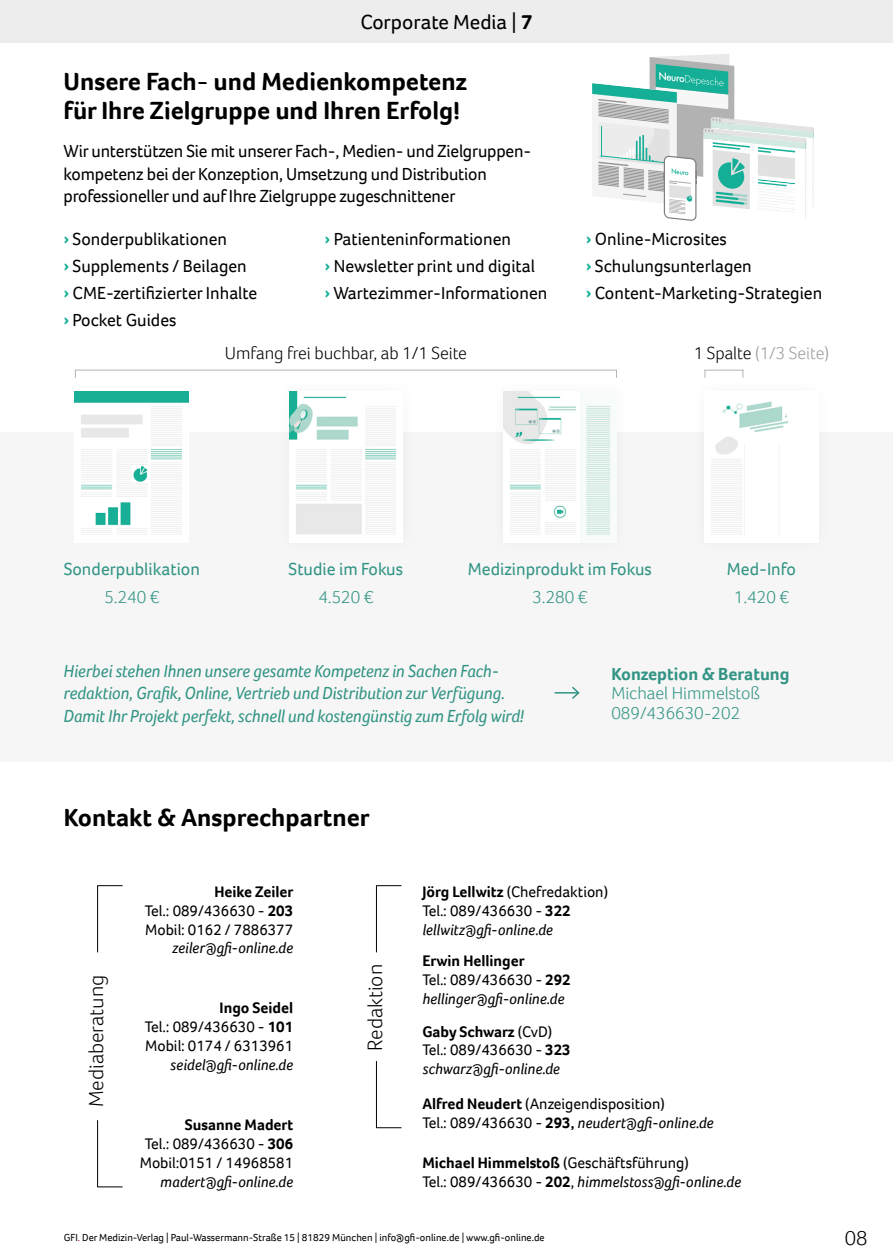
<style>
.page{position:relative;width:893px;height:1259px;background:#fff}
.page>*{position:absolute;margin:0;border:0;box-sizing:border-box;transform-origin:0 0}
.t1{font:700 25.5px/28.5px "Foco";color:#000}
.t2{font:300 21px "Foco";color:#000}
.t3{font:21px "Foco";color:#000}
.t4{font:18px/27px "Foco";color:#000}
.t5{font:italic 18px/22.5px "Foco";letter-spacing:-.01em;color:#329485}
.t6{font:18px "Foco";color:#329485}
.t7{font:300 18px/19.5px "Foco";color:#329485}
.t8{font:300 18px "Foco";color:#000}
.t9{font:700 18px "Foco";color:#329485}
.t10{font:300 18px "Foco";color:#9d9d9c}
.t11{font:15.75px/18.9px "Foco";color:#000}
.t12{font:italic 15.75px/18.9px "Foco";color:#000}
.t13{font:10.5px "Foco";color:#000}
.s1{font-weight:700}
.s2{font-weight:700;color:#15af97}
.s3{color:#000}
.s4{font-style:italic}
.s5{font-weight:700;font-style:normal}
.s6{font-style:normal}
.s7{color:#d42238}
</style>
<div class="page">
<div style="left:0;top:432px;width:893px;height:210px;background:#f6f6f6"></div>
<div style="left:0;top:0;width:893px;height:43px;background:#ededed"></div>
<div style="left:489px;top:377px;width:142px;height:179px;background:#f6faf8"></div>
<img style="left:503px;top:391px;width:107px;height:144px">
<div style="left:275px;top:377px;width:142px;height:179px;background:#fafafa"></div>
<img style="left:289px;top:391px;width:107px;height:143px">
<img style="left:75px;top:391px;width:114px;height:134px">
<hr style="left:75px;top:370px;width:542px;height:1px;background:#000">
<div style="left:691px;top:377px;width:142px;height:179px;background:#000;opacity:.05"></div>
<img style="left:716px;top:401px;width:72px;height:53px">
<hr style="left:704px;top:370px;width:39px;height:1px;background:#000">
<svg style="left:592px;top:54px;width:222px;height:167px"></svg>
<div style="left:0;top:617px;width:893px;height:144px;background:#f6f6f6"></div>
<hr style="left:97px;top:1120px;width:1px;height:67px;background:#000">
<svg style="left:97px;top:1186px;width:26px;height:1px"></svg>
<hr style="left:376px;top:1061px;width:1px;height:67px;background:#000">
<svg style="left:376px;top:1127px;width:25px;height:1px"></svg>
<hr style="left:97px;top:885px;width:1px;height:67px;background:#000">
<svg style="left:97px;top:885px;width:26px;height:1px"></svg>
<hr style="left:376px;top:885px;width:1px;height:67px;background:#000">
<svg style="left:376px;top:885px;width:25px;height:1px"></svg>
<svg style="left:555px;top:686px;width:25px;height:13px"></svg>
<h2 class="t3" style="left:360px;top:8px;width:174px">Corporate Media | <span class="s1">7</span></h2>
<h1 class="t1" style="left:64px;top:67px;width:405px">Unsere Fach- und Medienkompetenz für Ihre Zielgruppe und Ihren Erfolg!</h1>
<p class="t4" style="left:64px;top:140px;width:469px;line-height:22.5px">Wir unterstützen Sie mit unserer Fach-, Medien- und Zielgruppen&shy;kompetenz bei der Konzeption, Umsetzung und Distribution professioneller und auf Ihre Zielgruppe zugeschnittener</p>
<p class="t4" style="left:64px;top:225px;width:195px"><span class="s2">›</span> Sonderpublikationen<br><span class="s2">›</span> Supplements / Beilagen<br><span class="s2">›</span> CME-zertifizierter Inhalte <span class="s2">›</span> Pocket Guides</p>
<p class="t4" style="left:325px;top:225px;width:224px"><span class="s2">›</span> Patienteninformationen<br><span class="s2">›</span> Newsletter print und digital<br><span class="s2">›</span> Wartezimmer-Informationen</p>
<p class="t4" style="left:586px;top:225px;width:238px"><span class="s2">›</span> Online-Microsites<br><span class="s2">›</span> Schulungsunterlagen<br><span class="s2">›</span> Content-Marketing-Strategien</p>
<p class="t8" style="left:225px;top:341px;width:244px">Umfang frei buchbar, ab 1/1 Seite</p>
<p class="t10" style="left:694px;top:341px;width:137px"><span class="s3">1 Spalte</span> (1/3 Seite)</p>
<p class="t6" style="left:64px;top:557px;width:138px">Sonderpublikation</p>
<p class="t6" style="left:289px;top:557px;width:116px">Studie im Fokus</p>
<p class="t6" style="left:468px;top:557px;width:185px">Medizinprodukt im Fokus</p>
<p class="t6" style="left:727px;top:557px;width:70px">Med-Info</p>
<p class="t7" style="left:104px;top:587px;width:56px">5.240 €</p>
<p class="t7" style="left:318px;top:587px;width:56px">4.520 €</p>
<p class="t7" style="left:532px;top:587px;width:56px">3.280 €</p>
<p class="t7" style="left:734px;top:587px;width:56px">1.420 €</p>
<p class="t5" style="left:64px;top:659px;width:462px">Hierbei stehen Ihnen unsere gesamte Kompetenz in Sachen Fach&shy;redaktion, Grafik, Online, Vertrieb und Distribution zur Verfügung.<br>Damit Ihr Projekt perfekt, schnell und kostengünstig zum Erfolg wird!</p>
<p class="t9" style="left:611px;top:662px;width:180px">Konzeption &amp; Beratung</p>
<p class="t7" style="left:611px;top:683px;width:150px">Michael Himmelstoß<br>089/436630-202</p>
<h1 class="t1" style="left:64px;top:802px;width:307px">Kontakt &amp; Ansprechpartner</h1>
<p class="t11" style="left:145px;top:881px;width:150px;text-align:justify;text-indent:70px"><span class="s1">Heike Zeiler </span>Tel.: 089/436630 - <span class="s1">203<br></span>Mobil: 0162 / 7886377</p>
<p class="t12" style="left:172px;top:938px;width:123px">zeiler@gfi-online.de</p>
<h2 class="t2" style="left:82px;top:1107px;width:134px;rotate:-90deg">Mediaberatung</h2>
<h2 class="t2" style="left:361px;top:1050px;width:88px;rotate:-90deg">Redaktion</h2>
<p class="t11" style="left:145px;top:998px;width:150px;text-align:justify;text-indent:75px"><span class="s1">Ingo Seidel </span>Tel.: 089/436630 - <span class="s1">101<br></span>Mobil: 0174 / 6313961</p>
<p class="t12" style="left:170px;top:1055px;width:124px">seidel@gfi-online.de</p>
<p class="t11" style="left:140px;top:1115px;width:155px;text-align:right"><span class="s1">Susanne Madert<br></span>Tel.: 089/436630 - <span class="s1">306<br></span>Mobil:0151 / 14968581</p>
<p class="t12" style="left:160px;top:1172px;width:135px">madert@gfi-online.de</p>
<p class="t11" style="left:422px;top:881px;width:187px"><span class="s1">Jörg Lellwitz</span> (Chefredaktion)<br>Tel.: 089/436630 - <span class="s1">322 </span><span class="s4">lellwitz@gfi-online.de</span></p>
<p class="t12" style="left:422px;top:951px;width:150px"><span class="s5">Erwin Hellinger<br></span><span class="s6">Tel.: 089/436630 -</span> <span class="s5">292 </span>hellinger@gfi-online.de</p>
<p class="t11" style="left:422px;top:1021px;width:150px"><span class="s1">Gaby Schwarz</span> (CvD)<br>Tel.: 089/436630 - <span class="s1">323 </span><span class="s4">schwarz@gfi-online.de</span></p>
<p class="t11" style="left:422px;top:1094px;width:293px"><span class="s1">Alfred Neudert</span> (Anzeigendisposition)<br>Tel.: 089/436630 - <span class="s1">293,</span> <span class="s4">neudert@gfi-online.de</span></p>
<p class="t11" style="left:422px;top:1153px;width:320px"><span class="s1">Michael Himmelstoß</span> (Geschäftsführung)<br>Tel.: 089/436630 - <span class="s1">202</span>, <span class="s4">himmelstoss@gfi-online.de</span></p>
<p class="t13" style="left:64px;top:1230px;width:482px">GFI<span class="s7">.</span> Der Medizin-Verlag | Paul-Wassermann-Straße 15 | 81829 München | info@gfi-online.de | www.gfi-online.de</p>
<h2 class="t2" style="left:845px;top:1224px;width:24px">08</h2>
</div>
